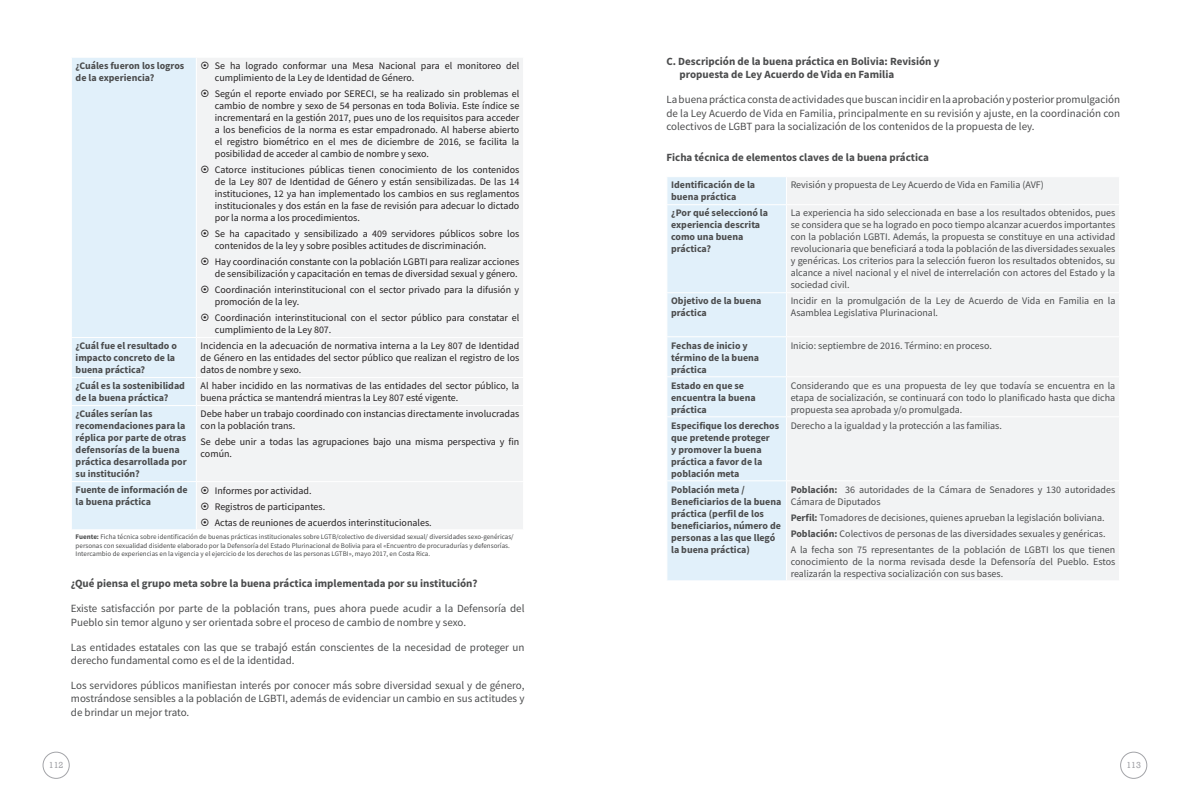
<style>
.page{position:relative;width:1191px;height:794px;background:#fff}
.page>*{position:absolute;margin:0;border:0;box-sizing:border-box;transform-origin:0 0}
.t1{font:11px/13.5px "Source Sans Pro";color:#4b4c4d}
.t2{font:700 11px/13.5px "Source Sans Pro";color:#4b4c4d}
.t3{font:10px/12px "Source Sans Pro";color:#231f20}
.t4{font:10px/12px "Source Sans Pro";color:#4b4c4d}
.t5{font:700 10px/12px "Source Sans Pro";color:#4b4c4d}
.t6{font:9px "Rockwell";color:#a3a4a8}
.t7{font:7px/8.4px "Source Sans Pro";color:#4b4c4d}
.s1{font-weight:700}
</style>
<div class="page">
<div style="left:1120px;top:751px;width:27px;height:28px;border:1px solid #a3a4a8;border-radius:50%"></div>
<div style="left:43px;top:751px;width:27px;height:28px;border:1px solid #a3a4a8;border-radius:50%"></div>
<div style="left:72px;top:58px;width:124px;height:471px;background:#e1f0fa"></div>
<div style="left:197px;top:58px;width:326px;height:471px;background:#f2f3f4"></div>
<hr style="left:71px;top:337px;width:125px;height:1px;background:#fff">
<hr style="left:196px;top:337px;width:328px;height:1px;background:#fff">
<hr style="left:71px;top:377px;width:125px;height:1px;background:#fff">
<hr style="left:196px;top:377px;width:328px;height:1px;background:#fff">
<hr style="left:71px;top:405px;width:125px;height:1px;background:#fff">
<hr style="left:196px;top:405px;width:328px;height:1px;background:#fff">
<hr style="left:71px;top:481px;width:125px;height:1px;background:#fff">
<hr style="left:196px;top:481px;width:328px;height:1px;background:#fff">
<div style="left:667px;top:177px;width:119px;height:403px;background:#e1f0fa"></div>
<div style="left:787px;top:177px;width:332px;height:403px;background:#f2f3f4"></div>
<hr style="left:666px;top:204px;width:120px;height:1px;background:#fff">
<hr style="left:786px;top:204px;width:334px;height:1px;background:#fff">
<hr style="left:666px;top:292px;width:120px;height:1px;background:#fff">
<hr style="left:786px;top:292px;width:334px;height:1px;background:#fff">
<hr style="left:666px;top:336px;width:120px;height:1px;background:#fff">
<hr style="left:786px;top:336px;width:334px;height:1px;background:#fff">
<hr style="left:666px;top:376px;width:120px;height:1px;background:#fff">
<hr style="left:786px;top:376px;width:334px;height:1px;background:#fff">
<hr style="left:666px;top:416px;width:120px;height:1px;background:#fff">
<hr style="left:786px;top:416px;width:334px;height:1px;background:#fff">
<hr style="left:666px;top:480px;width:120px;height:1px;background:#fff">
<hr style="left:786px;top:480px;width:334px;height:1px;background:#fff">
<svg style="left:201px;top:62px;width:8px;height:7px"></svg>
<svg style="left:201px;top:90px;width:8px;height:7px"></svg>
<svg style="left:201px;top:166px;width:8px;height:7px"></svg>
<svg style="left:201px;top:230px;width:8px;height:7px"></svg>
<svg style="left:201px;top:258px;width:8px;height:7px"></svg>
<svg style="left:201px;top:286px;width:8px;height:7px"></svg>
<svg style="left:201px;top:314px;width:8px;height:7px"></svg>
<svg style="left:201px;top:486px;width:8px;height:7px"></svg>
<svg style="left:201px;top:502px;width:8px;height:7px"></svg>
<svg style="left:201px;top:518px;width:8px;height:7px"></svg>
<p class="t5" style="left:76px;top:59px;width:110px">¿Cuáles fueron los logros de la experiencia?</p>
<p class="t3" style="left:215px;top:60px;width:306px">Se ha logrado conformar una Mesa Nacional para el monitoreo del cumplimiento de la Ley de Identidad de Género.</p>
<p class="t3" style="left:215px;top:88px;width:306px;text-align:justify">Según el reporte enviado por SERECI, se ha realizado sin problemas el cambio de nombre y sexo de 54 personas en toda Bolivia. Este índice se incrementará en la gestión 2017, pues uno de los requisitos para acceder a los beneficios de la norma es estar empadronado. Al haberse abierto el registro biométrico en el mes de diciembre de 2016, se facilita la posibilidad de acceder al cambio de nombre y sexo.</p>
<p class="t3" style="left:215px;top:164px;width:306px;text-align:justify">Catorce instituciones públicas tienen conocimiento de los contenidos de la Ley 807 de Identidad de Género y están sensibilizadas. De las 14 instituciones, 12 ya han implementado los cambios en sus reglamentos institucionales y dos están en la fase de revisión para adecuar lo dictado por la norma a los procedimientos.</p>
<p class="t3" style="left:215px;top:228px;width:306px">Se ha capacitado y sensibilizado a 409 servidores públicos sobre los contenidos de la ley y sobre posibles actitudes de discriminación.</p>
<p class="t3" style="left:215px;top:256px;width:306px">Hay coordinación constante con la población LGBTI para realizar acciones de sensibilización y capacitación en temas de diversidad sexual y género.</p>
<p class="t3" style="left:215px;top:284px;width:306px">Coordinación interinstitucional con el sector privado para la difusión y promoción de la ley.</p>
<p class="t3" style="left:215px;top:312px;width:306px">Coordinación interinstitucional con el sector público para constatar el cumplimiento de la Ley 807.</p>
<p class="t5" style="left:76px;top:340px;width:103px">¿Cuál fue el resultado o impacto concreto de la buena práctica?</p>
<p class="t3" style="left:201px;top:340px;width:320px;text-align:justify">Incidencia en la adecuación de normativa interna a la Ley 807 de Identidad de Género en las entidades del sector público que realizan el registro de los datos de nombre y sexo.</p>
<p class="t5" style="left:76px;top:380px;width:111px">¿Cuál es la sostenibilidad de la buena práctica?</p>
<p class="t3" style="left:201px;top:380px;width:320px">Al haber incidido en las normativas de las entidades del sector público, la buena práctica se mantendrá mientras la Ley 807 esté vigente.</p>
<p class="t5" style="left:76px;top:408px;width:112px">¿Cuáles serían las recomendaciones para la réplica por parte de otras defensorías de la buena práctica desarrollada por su institución?</p>
<p class="t3" style="left:201px;top:408px;width:320px">Debe haber un trabajo coordinado con instancias directamente involucradas con la población trans.</p>
<p class="t3" style="left:201px;top:436px;width:320px">Se debe unir a todas las agrupaciones bajo una misma perspectiva y fin común.</p>
<p class="t5" style="left:76px;top:484px;width:114px">Fuente de información de la buena práctica</p>
<p class="t3" style="left:215px;top:482px;width:218px;line-height:16px">Informes por actividad.<br>Registros de participantes.<br>Actas de reuniones de acuerdos interinstitucionales.</p>
<p class="t7" style="left:76px;top:533px;width:439px"><span class="s1">Fuente:</span> Ficha técnica sobre identificación de buenas prácticas institucionales sobre LGTB/colectivo de diversidad sexual/ diversidades sexo-genéricas/ personas con sexualidad disidente elaborado por la Defensoría del Estado Plurinacional de Bolivia para el «Encuentro de procuradurías y defensorías.<br>Intercambio de experiencias en la vigencia y el ejercicio de los derechos de las personas LGTBI», mayo 2017, en Costa Rica.</p>
<p class="t2" style="left:71px;top:577px;width:408px">¿Qué piensa el grupo meta sobre la buena práctica implementada por su institución?</p>
<p class="t1" style="left:71px;top:602px;width:455px">Existe satisfacción por parte de la población trans, pues ahora puede acudir a la Defensoría del<br>Pueblo sin temor alguno y ser orientada sobre el proceso de cambio de nombre y sexo.</p>
<p class="t1" style="left:71px;top:640px;width:455px">Las entidades estatales con las que se trabajó están conscientes de la necesidad de proteger un derecho fundamental como es el de la identidad.</p>
<p class="t1" style="left:71px;top:678px;width:455px;text-align:justify">Los servidores públicos manifiestan interés por conocer más sobre diversidad sexual y de género, mostrándose sensibles a la población de LGBTI, además de evidenciar un cambio en sus actitudes y de brindar un mejor trato.</p>
<p class="t2" style="left:679px;top:54px;width:261px;text-indent:-13px">C. Descripción de la buena práctica en Bolivia: Revisión y propuesta de Ley Acuerdo de Vida en Familia</p>
<p class="t1" style="left:666px;top:93px;width:455px;text-align:justify">La buena práctica consta de actividades que buscan incidir en la aprobación y posterior promulgación de la Ley Acuerdo de Vida en Familia, principalmente en su revisión y ajuste, en la coordinación con colectivos de LGBT para la socialización de los contenidos de la propuesta de ley.</p>
<p class="t2" style="left:666px;top:150px;width:264px">Ficha técnica de elementos claves de la buena práctica</p>
<p class="t5" style="left:671px;top:179px;width:85px">Identificación de la buena práctica</p>
<p class="t4" style="left:790px;top:179px;width:255px">Revisión y propuesta de Ley Acuerdo de Vida en Familia (AVF)</p>
<p class="t5" style="left:671px;top:207px;width:98px">¿Por qué seleccionó la experiencia descrita como una buena práctica?</p>
<p class="t4" style="left:790px;top:207px;width:326px;text-align:justify">La experiencia ha sido seleccionada en base a los resultados obtenidos, pues se considera que se ha logrado en poco tiempo alcanzar acuerdos importantes con la población LGBTI. Además, la propuesta se constituye en una actividad revolucionaria que beneficiará a toda la población de las diversidades sexuales y genéricas. Los criterios para la selección fueron los resultados obtenidos, su alcance a nivel nacional y el nivel de interrelación con actores del Estado y la sociedad civil.</p>
<p class="t5" style="left:671px;top:295px;width:92px">Objetivo de la buena práctica</p>
<p class="t4" style="left:790px;top:295px;width:326px">Incidir en la promulgación de la Ley de Acuerdo de Vida en Familia en la<br>Asamblea Legislativa Plurinacional.</p>
<p class="t5" style="left:671px;top:339px;width:90px">Fechas de inicio y término de la buena práctica</p>
<p class="t4" style="left:790px;top:339px;width:203px">Inicio: septiembre de 2016. Término: en proceso.</p>
<p class="t5" style="left:671px;top:379px;width:86px">Estado en que se encuentra la buena práctica</p>
<p class="t4" style="left:790px;top:379px;width:326px;text-align:justify">Considerando que es una propuesta de ley que todavía se encuentra en la etapa de socialización, se continuará con todo lo planificado hasta que dicha propuesta sea aprobada y/o promulgada.</p>
<p class="t5" style="left:671px;top:419px;width:110px">Especifique los derechos que pretende proteger<br>y promover la buena práctica a favor de la población meta</p>
<p class="t4" style="left:790px;top:419px;width:213px">Derecho a la igualdad y la protección a las familias.</p>
<p class="t5" style="left:671px;top:483px;width:112px">Población meta /<br>Beneficiarios de la buena práctica (perfil de los beneficiarios, número de personas a las que llegó la buena práctica)</p>
<p class="t4" style="left:790px;top:483px;width:326px"><span class="s1">Población:</span> 36 autoridades de la Cámara de Senadores y 130 autoridades<br>Cámara de Diputados</p>
<p class="t4" style="left:790px;top:509px;width:326px;line-height:16px"><span class="s1">Perfil:</span> Tomadores de decisiones, quienes aprueban la legislación boliviana.<br><span class="s1">Población:</span> Colectivos de personas de las diversidades sexuales y genéricas.<br>A la fecha son 75 representantes de la población de LGBTI los que tienen</p>
<p class="t4" style="left:790px;top:555px;width:326px">conocimiento de la norma revisada desde la Defensoría del Pueblo. Estos realizarán la respectiva socialización con sus bases.</p>
<p class="t6" style="left:49px;top:760px;width:16px">112</p>
<p class="t6" style="left:1126px;top:760px;width:16px">113</p>
</div>
